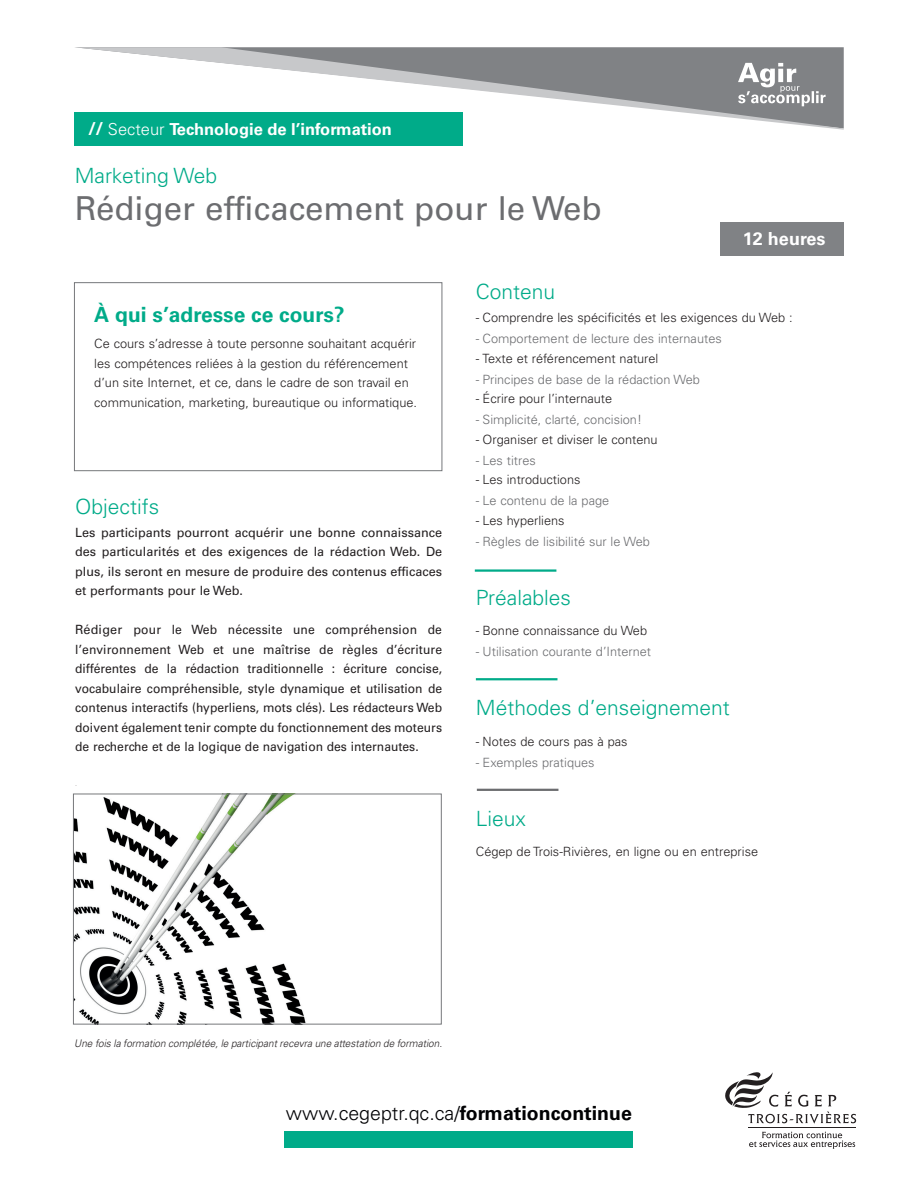
<style>
.page{position:relative;width:918px;height:1188px;background:#fff}
.page>*{position:absolute;margin:0;border:0;box-sizing:border-box;transform-origin:0 0}
.t1{font:33px "Univers LT Std";color:#6c6d70}
.t2{font:300 21px "Univers LT Std";color:#00ab89}
.t3{font:700 21px "Univers LT Std";color:#00ab89}
.t4{font:300 19.5px "Univers LT Std";color:#000103}
.t5{font:700 18px "Univers LT Std";color:#fff}
.t6{font:700 16.5px "Univers LT Std";color:#fff}
.t7{font:12.75px/19.5px "Univers LT Std";color:#231f20;text-align:justify}
.t8{font:300 12.75px/19.5px "Univers LT Std";color:#231f20}
.t9{font:300 12.75px "Univers LT Std";color:#6c6d70}
.t10{font:italic 300 10.5px "Univers LT Std";color:#231f20;scale:.95 1}
.s1{font-size:18px}
.s2{font-weight:300}
.s3{font-weight:700}
</style>
<div class="page">
<div style="left:285px;top:1131px;width:348px;height:17px;background:#00ab89"></div>
<hr style="left:748px;top:1128px;width:108px;height:1px;background:#231f20">
<svg style="left:725px;top:1072px;width:131px;height:52px"></svg>
<svg style="left:749px;top:1132px;width:106px;height:17px"></svg>
<svg style="left:75px;top:47px;width:769px;height:83px"></svg>
<div style="left:74px;top:112px;width:388px;height:33px;background:#00ab89"></div>
<svg style="left:738px;top:63px;width:88px;height:43px"></svg>
<div style="left:721px;top:222px;width:123px;height:34px;background:#808285"></div>
<img style="left:75px;top:796px;width:231px;height:226px">
<div style="left:73px;top:794px;width:369px;height:230px;border:1px solid #76787b"></div>
<div style="left:74px;top:282px;width:368px;height:189px;border:1px solid #76787b"></div>
<hr style="left:475px;top:569px;width:81px;height:3px;background:#00ab89">
<hr style="left:476px;top:678px;width:81px;height:2px;background:#00ab89">
<hr style="left:477px;top:789px;width:81px;height:2px;background:#6c6d70">
<p class="t6" style="left:88px;top:120px;width:305px"><span class="s1">//</span> <span class="s2">Secteur</span> Technologie de l’information</p>
<h2 class="t2" style="left:75px;top:163px;width:144px">Marketing Web</h2>
<h1 class="t1" style="left:75px;top:189px;width:529px">Rédiger efficacement pour le Web</h1>
<h3 class="t5" style="left:743px;top:228px;width:84px">12 heures</h3>
<h2 class="t3" style="left:94px;top:302px;width:252px">À qui s’adresse ce cours?</h2>
<p class="t8" style="left:94px;top:334px;width:324px">Ce cours s’adresse à toute personne souhaitant acquérir les compétences reliées à la gestion du référencement d’un site Internet, et ce, dans le cadre de son travail en communication, marketing, bureautique ou informatique.</p>
<h2 class="t2" style="left:75px;top:494px;width:85px">Objectifs</h2>
<p class="t7" style="left:75px;top:523px;width:368px">Les participants pourront acquérir une bonne connaissance des particularités et des exigences de la rédaction Web. De plus, ils seront en mesure de produire des contenus efficaces et performants pour le Web.</p>
<p class="t7" style="left:75px;top:620px;width:369px">Rédiger pour le Web nécessite une compréhension de l’environnement Web et une maîtrise de règles d’écriture différentes de la rédaction traditionnelle : écriture concise, vocabulaire compréhensible, style dynamique et utilisation de contenus interactifs (hyperliens, mots clés). Les rédacteurs Web doivent également tenir compte du fonctionnement des moteurs de recherche et de la logique de navigation des internautes.</p>
<h2 class="t2" style="left:476px;top:279px;width:81px">Contenu</h2>
<p class="t8" style="left:476px;top:308px;width:318px">- Comprendre les spécificités et les exigences du Web :</p>
<p class="t9" style="left:476px;top:331px;width:247px">- Comportement de lecture des internautes</p>
<p class="t8" style="left:476px;top:348px;width:184px">- Texte et référencement naturel</p>
<p class="t9" style="left:476px;top:372px;width:225px">- Principes de base de la rédaction Web</p>
<p class="t8" style="left:476px;top:389px;width:138px">- Écrire pour l’internaute</p>
<p class="t9" style="left:476px;top:412px;width:168px">- Simplicité, clarté, concision!</p>
<p class="t8" style="left:476px;top:429px;width:183px">- Organiser et diviser le contenu</p>
<p class="t9" style="left:476px;top:452px;width:61px">- Les titres</p>
<p class="t8" style="left:476px;top:470px;width:106px">- Les introductions</p>
<p class="t9" style="left:476px;top:493px;width:135px">- Le contenu de la page</p>
<p class="t8" style="left:476px;top:510px;width:90px">- Les hyperliens</p>
<p class="t9" style="left:476px;top:533px;width:176px">- Règles de lisibilité sur le Web</p>
<h2 class="t2" style="left:476px;top:585px;width:97px">Préalables</h2>
<p class="t8" style="left:476px;top:621px;width:173px">- Bonne connaissance du Web</p>
<p class="t9" style="left:476px;top:644px;width:177px">- Utilisation courante d’Internet</p>
<h2 class="t2" style="left:476px;top:695px;width:255px">Méthodes d’enseignement</h2>
<p class="t8" style="left:476px;top:731px;width:153px">- Notes de cours pas à pas</p>
<p class="t9" style="left:476px;top:754px;width:120px">- Exemples pratiques</p>
<h2 class="t2" style="left:476px;top:805px;width:52px">Lieux</h2>
<p class="t8" style="left:476px;top:842px;width:284px">Cégep de Trois-Rivières, en ligne ou en entreprise</p>
<p class="t10" style="left:74px;top:1037px;width:389px">Une fois la formation complétée, le participant recevra une attestation de formation.</p>
<h3 class="t4" style="left:286px;top:1102px;width:348px">www.cegeptr.qc.ca/<span class="s3">formationcontinue</span></h3>
</div>
